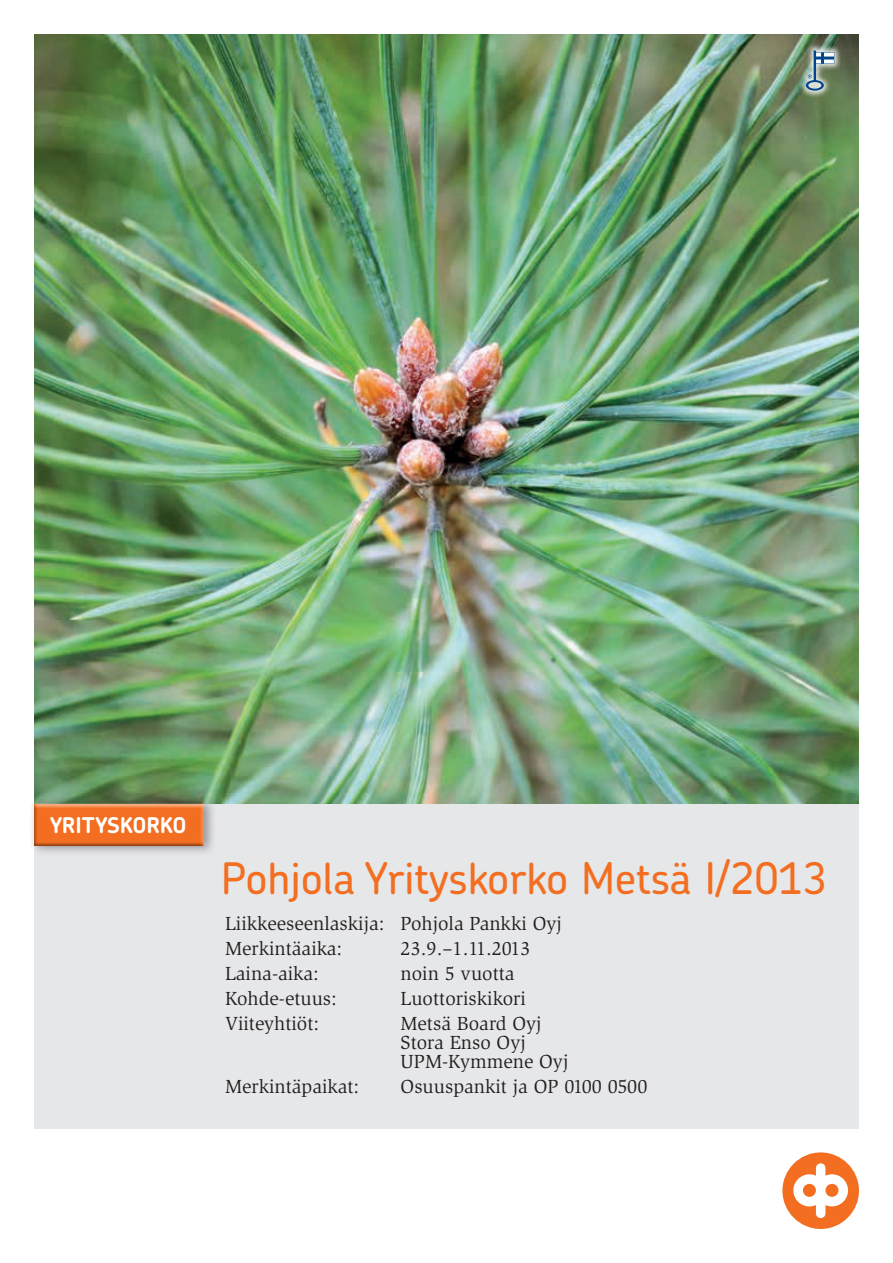
<style>
.page{position:relative;width:893px;height:1263px;background:#fff}
.page>*{position:absolute;margin:0;border:0;box-sizing:border-box;transform-origin:0 0}
.t1{font:500 43.5px "Chevin Std";color:#f36e21}
.t2{font:700 21.75px "Chevin";color:#fff}
.t3{font:19.5px/18.6px "Slimbach Std";color:#231f20}
</style>
<div class="page">
<div style="left:34px;top:801px;width:825px;height:328px;background:#e6e7e9"></div>
<img style="left:34px;top:34px;width:825px;height:770px">
<svg style="left:782px;top:1152px;width:77px;height:77px"></svg>
<div style="left:798px;top:43px;width:44px;height:55px;background:#fff;opacity:.84"></div>
<svg style="left:806px;top:50px;width:28px;height:41px"></svg>
<div style="left:29px;top:796px;width:188px;height:60px;background:#231f20;opacity:.42"></div>
<div style="left:34px;top:802px;width:172px;height:44px;background:#fff;opacity:.58"></div>
<div style="left:34px;top:803px;width:172px;height:44px;background:#231f20;opacity:.46"></div>
<p class="t2" style="left:51px;top:810px;width:138px">YRITYSKORKO</p>
<h1 class="t1" style="left:221px;top:849px;width:608px">Pohjola Yrityskorko Metsä I/2013</h1>
<p class="t3" style="left:225px;top:911px;width:338px;line-height:25px">Liikkeeseenlaskija: Pohjola Pankki Oyj<br>Merkintäaika:</p>
<p class="t3" style="left:401px;top:940px;width:131px">23.9.–1.11.2013</p>
<p class="t3" style="left:225px;top:965px;width:95px">Laina-aika:</p>
<p class="t3" style="left:401px;top:965px;width:116px">noin 5 vuotta</p>
<p class="t3" style="left:225px;top:990px;width:113px">Kohde-etuus:</p>
<p class="t3" style="left:401px;top:990px;width:127px">Luottoriskikori</p>
<p class="t3" style="left:225px;top:1015px;width:96px">Viiteyhtiöt:</p>
<p class="t3" style="left:401px;top:1015px;width:169px">Metsä Board Oyj<br>Stora Enso Oyj<br>UPM-Kymmene Oyj</p>
<p class="t3" style="left:225px;top:1077px;width:136px">Merkintäpaikat:</p>
<p class="t3" style="left:401px;top:1077px;width:248px">Osuuspankit ja OP 0100 0500</p>
</div>
